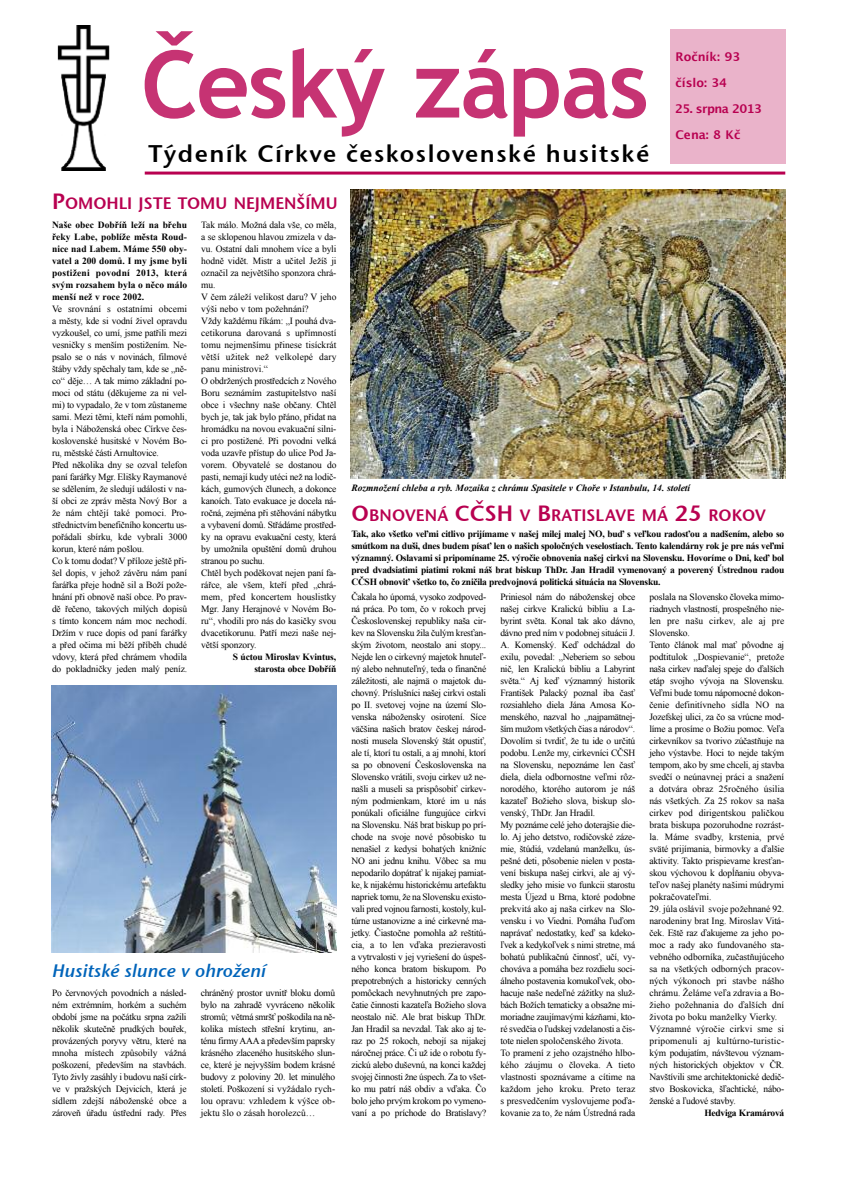
<style>
.page{position:relative;width:842px;height:1191px;background:#fff}
.page>*{position:absolute;margin:0;border:0;box-sizing:border-box;transform-origin:0 0}
.t1{font:700 93px "Trebuchet MS";letter-spacing:-.02em;color:#c63373}
.t2{font:24px "Stone Sans Sem ITCTT Semi";letter-spacing:.06em;color:#000}
.t3{font:18px "Stone Sans Sem ITCTT Semi Ita";letter-spacing:.005em;color:#0064ba}
.t4{font:16.5px "Stone Sans Sem ITCTT Semi";color:#b80050}
.t5{font:700 12px/26px "Lucida Grande";letter-spacing:-.045em;color:#b80050}
.t6{font:700 12px/26px "Lucida Grande";color:#b80050}
.t7{font:9.5px/12px "Times New Roman";letter-spacing:-.015em;color:#000}
.t8{font:700 9.5px/12px "Times New Roman";letter-spacing:-.015em;color:#000;text-align:justify}
.t9{font:italic 700 9.5px "Times New Roman";color:#000}
.s1{font-size:22px}
</style>
<div class="page">
<hr style="left:145px;top:171px;width:640px;height:3px;background:#b80050">
<img style="left:57px;top:26px;width:53px;height:144px">
<div style="left:670px;top:30px;width:115px;height:134px;background:#eab3ca"></div>
<img style="left:350px;top:189px;width:435px;height:289px">
<img style="left:51px;top:686px;width:285px;height:266px">
<h1 class="t1" style="left:141px;top:30px;width:509px">Český zápas</h1>
<h2 class="t2" style="left:148px;top:139px;width:502px">TÝDENÍK CÍRKVE ČESKOSLOVENSKÉ HUSITSKÉ</h2>
<p class="t6" style="left:675px;top:44px;width:66px">Ročník: 93 číslo: 34</p>
<p class="t5" style="left:675px;top:96px;width:89px">25. srpna 2013<br>Cena: 8 Kč</p>
<h3 class="t4" style="left:52px;top:193px;width:287px"><span class="s1">P</span>OMOHLI JSTE TOMU NEJMENŠÍMU</h3>
<p class="t8" style="left:52px;top:219px;width:137px">Naše obec Dobříň leží na břehu řeky Labe, poblíže města Roud&shy;nice nad Labem. Máme 550 oby&shy;vatel a 200 domů. I my jsme byli postiženi povodní 2013, která svým rozsahem byla o něco málo menší než v roce 2002.</p>
<p class="t7" style="left:52px;top:303px;width:137px">Ve srovnání s ostatními obcemi a městy, kde si vodní živel opravdu vyzkoušel, co umí, jsme patřili mezi vesničky s menším postižením. Ne&shy;psalo se o nás v novinách, filmové štáby vždy spěchaly tam, kde se „ně&shy;co“ děje… A tak mimo základní po&shy;moci od státu (děkujeme za ni vel&shy;mi) to vypadalo, že v tom zůstaneme sami. Mezi těmi, kteří nám pomohli, byla i Náboženská obec Církve čes&shy;koslovenské husitské v Novém Bo&shy;ru, městské části Arnultovice.<br>Před několika dny se ozval telefon paní farářky Mgr. Elišky Raymanové se sdělením, že sledují události v na&shy;ší obci ze zpráv města Nový Bor a že nám chtějí také pomoci. Pro&shy;střednictvím benefičního koncertu us&shy;pořádali sbírku, kde vybrali 3000 korun, které nám pošlou.<br>Co k tomu dodat? V příloze ještě při&shy;šel dopis, v jehož závěru nám paní farářka přeje hodně sil a Boží pože&shy;hnání při obnově naší obce. Po prav&shy;dě řečeno, takových milých dopisů s tímto koncem nám moc nechodí.<br>Držím v ruce dopis od paní farářky a před očima mi běží příběh chudé vdovy, která před chrámem vhodila do pokladničky jeden malý peníz.</p>
<p class="t7" style="left:201px;top:219px;width:137px">Tak málo. Možná dala vše, co měla, a se sklopenou hlavou zmizela v da&shy;vu. Ostatní dali mnohem více a byli hodně vidět. Mistr a učitel Ježíš ji označil za největšího sponzora chrá&shy;mu.<br>V čem záleží velikost daru? V jeho výši nebo v tom požehnání?<br>Vždy každému říkám: „I pouhá dva&shy;cetikoruna darovaná s upřímností tomu nejmenšímu přinese tisíckrát větší užitek než velkolepé dary panu ministrovi.“<br>O obdržených prostředcích z Nového<br>Boru seznámím zastupitelstvo naší obce i všechny naše občany. Chtěl bych je, tak jak bylo přáno, přidat na hromádku na novou evakuační silni&shy;ci pro postižené. Při povodni velká voda uzavře přístup do ulice Pod Ja&shy;vorem. Obyvatelé se dostanou do pasti, nemají kudy utéci než na lodič&shy;kách, gumových člunech, a dokonce kanoích. Tato evakuace je docela ná&shy;ročná, zejména při stěhování nábytku a vybavení domů. Střádáme prostřed&shy;ky na opravu evakuační cesty, která by umožnila opuštění domů druhou stranou po suchu.<br>Chtěl bych poděkovat nejen paní fa&shy;rářce, ale všem, kteří před „chrá&shy;mem, před koncertem houslistky<br>Mgr. Jany Herajnové v Novém Bo&shy;ru“, vhodili pro nás do kasičky svou dvacetikorunu. Patří mezi naše nej&shy;větší sponzory.</p>
<p class="t8" style="left:233px;top:651px;width:105px;text-align:right">S úctou Miroslav Kvintus, starosta obce Dobříň</p>
<h3 class="t3" style="left:52px;top:960px;width:215px">Husitské slunce v ohrožení</h3>
<p class="t7" style="left:52px;top:987px;width:136px;text-align:justify">Po červnových povodních a násled&shy;ném extrémním, horkém a suchém období jsme na počátku srpna zažili několik skutečně prudkých bouřek, provázených poryvy větru, které na mnoha místech způsobily vážná poškození, především na stavbách.<br>Tyto živly zasáhly i budovu naší círk&shy;ve v pražských Dejvicích, která je sídlem zdejší náboženské obce a zároveň úřadu ústřední rady. Přes</p>
<p class="t7" style="left:201px;top:987px;width:136px;text-align:justify">chráněný prostor uvnitř bloku domů bylo na zahradě vyvráceno několik stromů; větrná smršť poškodila na ně&shy;kolika místech střešní krytinu, an&shy;ténu firmy AAA a především paprsky krásného zlaceného husitského slun&shy;ce, které je nejvyšším bodem krásné budovy z poloviny 20. let minulého století. Poškození si vyžádalo rych&shy;lou opravu: vzhledem k výšce ob&shy;jektu šlo o zásah horolezců…</p>
<p class="t9" style="left:351px;top:483px;width:340px">Rozmnožení chleba a ryb. Mozaika z chrámu Spasitele v Choře v Istanbulu, 14. století</p>
<h3 class="t4" style="left:351px;top:505px;width:416px"><span class="s1">O</span>BNOVENÁ <span class="s1">CČSH</span> V <span class="s1">B</span>RATISLAVE MÁ <span class="s1">25</span> ROKOV</h3>
<p class="t8" style="left:351px;top:527px;width:434px">Tak, ako všetko veľmi citlivo prijímame v našej milej malej NO, buď s veľkou radosťou a nadšením, alebo so smútkom na duši, dnes budem písať len o našich spoločných veselostiach. Tento kalendárny rok je pre nás veľmi významný. Oslavami si pripomíname 25. výročie obnovenia našej cirkvi na Slovensku. Hovoríme o Dni, keď bol pred dvadsiatimi piatimi rokmi náš brat biskup ThDr. Jan Hradil vymenovaný a poverený Ústrednou radou CČSH obnoviť všetko to, čo zničila predvojnová politická situácia na Slovensku.</p>
<p class="t7" style="left:351px;top:591px;width:136px;text-align:justify">Čakala ho úporná, vysoko zodpoved&shy;ná práca. Po tom, čo v rokoch prvej Československej republiky naša cir&shy;kev na Slovensku žila čulým kresťan&shy;ským životom, neostalo ani stopy...<br>Nejde len o cirkevný majetok hnuteľ&shy;ný alebo nehnuteľný, teda o finančné záležitosti, ale najmä o majetok du&shy;chovný. Príslušníci našej cirkvi ostali po II. svetovej vojne na území Slo&shy;venska nábožensky osirotení. Síce väčšina našich bratov českej národ&shy;nosti musela Slovenský štát opustiť, ale tí, ktorí tu ostali, a aj mnohí, ktorí sa po obnovení Československa na Slovensko vrátili, svoju cirkev už ne&shy;našli a museli sa prispôsobiť cirkev&shy;ným podmienkam, ktoré im u nás ponúkali oficiálne fungujúce cirkvi na Slovensku. Náš brat biskup po prí&shy;chode na svoje nové pôsobisko tu nenašiel z kedysi bohatých knižníc NO ani jednu knihu. Vôbec sa mu nepodarilo dopátrať k nijakej pamiat&shy;ke, k nijakému historickému artefaktu napriek tomu, že na Slovensku existo&shy;vali pred vojnou farnosti, kostoly, kul&shy;túrne ustanovizne a iné cirkevné ma&shy;jetky. Čiastočne pomohla až reštitú&shy;cia, a to len vďaka prezieravosti a vytrvalosti v jej vyriešení do úspeš&shy;ného konca bratom biskupom. Po prepotrebných a historicky cenných pomôckach nevyhnutných pre zapo&shy;čatie činnosti kazateľa Božieho slova neostalo nič. Ale brat biskup ThDr.<br>Jan Hradil sa nevzdal. Tak ako aj te&shy;raz po 25 rokoch, nebojí sa nijakej náročnej práce. Či už ide o robotu fy&shy;zickú alebo duševnú, na konci každej svojej činnosti žne úspech. Za to všet&shy;ko mu patrí náš obdiv a vďaka. Čo bolo jeho prvým krokom po vymeno&shy;vaní a po príchode do Bratislavy?</p>
<p class="t7" style="left:500px;top:591px;width:136px">Priniesol nám do náboženskej obce našej cirkve Kralickú bibliu a La&shy;byrint světa. Konal tak ako dávno, dávno pred ním v podobnej situácii J.<br>A. Komenský. Keď odchádzal do exilu, povedal: „Neberiem so sebou nič, len Kralickú bibliu a Labyrint světa.“ Aj keď významný historik František Palacký poznal iba časť rozsiahleho diela Jána Amosa Ko&shy;menského, nazval ho „najpamätnej&shy;ším mužom všetkých čias a národov“.<br>Dovolím si tvrdiť, že tu ide o určitú podobu. Lenže my, cirkevníci CČSH na Slovensku, nepoznáme len časť diela, diela odbornostne veľmi rôz&shy;norodého, ktorého autorom je náš kazateľ Božieho slova, biskup slo&shy;venský, ThDr. Jan Hradil.<br>My poznáme celé jeho doterajšie die&shy;lo. Aj jeho detstvo, rodičovské záze&shy;mie, štúdiá, vzdelanú manželku, ús&shy;pešné deti, pôsobenie nielen v posta&shy;vení biskupa našej cirkvi, ale aj vý&shy;sledky jeho misie vo funkcii starostu mesta Újezd u Brna, ktoré podobne prekvitá ako aj naša cirkev na Slo&shy;vensku i vo Viedni. Pomáha ľuďom naprávať nedostatky, keď sa kdeko&shy;ľvek a kedykoľvek s nimi stretne, má bohatú publikačnú činnosť, učí, vy&shy;chováva a pomáha bez rozdielu soci&shy;álneho postavenia komukoľvek, obo&shy;hacuje naše nedeľné zážitky na služ&shy;bách Božích tematicky a obsažne mi&shy;moriadne zaujímavými kázňami, kto&shy;ré svedčia o ľudskej vzdelanosti a čis&shy;tote nielen spoločenského života.<br>To pramení z jeho ozajstného hlbo&shy;kého záujmu o človeka. A tieto vlastnosti spoznávame a cítime na každom jeho kroku. Preto teraz s presvedčením vyslovujeme poďa&shy;kovanie za to, že nám Ústredná rada</p>
<p class="t7" style="left:649px;top:591px;width:136px">poslala na Slovensko človeka mimo&shy;riadnych vlastností, prospešného nie&shy;len pre našu cirkev, ale aj pre Slovensko.<br>Tento článok mal mať pôvodne aj podtitulok „Dospievanie“, pretože naša cirkev naďalej speje do ďalších etáp svojho vývoja na Slovensku.<br>Veľmi bude tomu nápomocné dokon&shy;čenie definitívneho sídla NO na Jozefskej ulici, za čo sa vrúcne mod&shy;líme a prosíme o Božiu pomoc. Veľa cirkevníkov sa tvorivo zúčastňuje na jeho výstavbe. Hoci to nejde takým tempom, ako by sme chceli, aj stavba svedčí o neúnavnej práci a snažení a dotvára obraz 25ročného úsilia nás všetkých. Za 25 rokov sa naša cirkev pod dirigentskou paličkou brata biskupa pozoruhodne rozrást&shy;la. Máme svadby, krstenia, prvé sväté prijímania, birmovky a ďalšie aktivity. Takto prispievame kresťan&shy;skou výchovou k dopĺňaniu obyva&shy;teľov našej planéty našimi múdrymi pokračovateľmi.</p>
<p class="t7" style="left:649px;top:903px;width:136px">29. júla oslávil svoje požehnané 92. narodeniny brat Ing. Miroslav Vitá&shy;ček. Eště raz ďakujeme za jeho po&shy;moc a rady ako fundovaného sta&shy;vebného odborníka, zučastňujúceho sa na všetkých odborných pracov&shy;ných výkonoch pri stavbe nášho chrámu. Želáme veľa zdravia a Bo&shy;žieho požehnania do ďalších dní života po boku manželky Vierky.<br>Významné výročie cirkvi sme si pripomenuli aj kultúrno-turistic&shy;kým podujatím, návštevou význam&shy;ných historických objektov v ČR.<br>Navštívili sme architektonické dedič&shy;stvo Boskovicka, šľachtické, nábo&shy;ženské a ľudové stavby.</p>
<p class="t8" style="left:704px;top:1107px;width:81px">Hedviga Kramárová</p>
</div>
